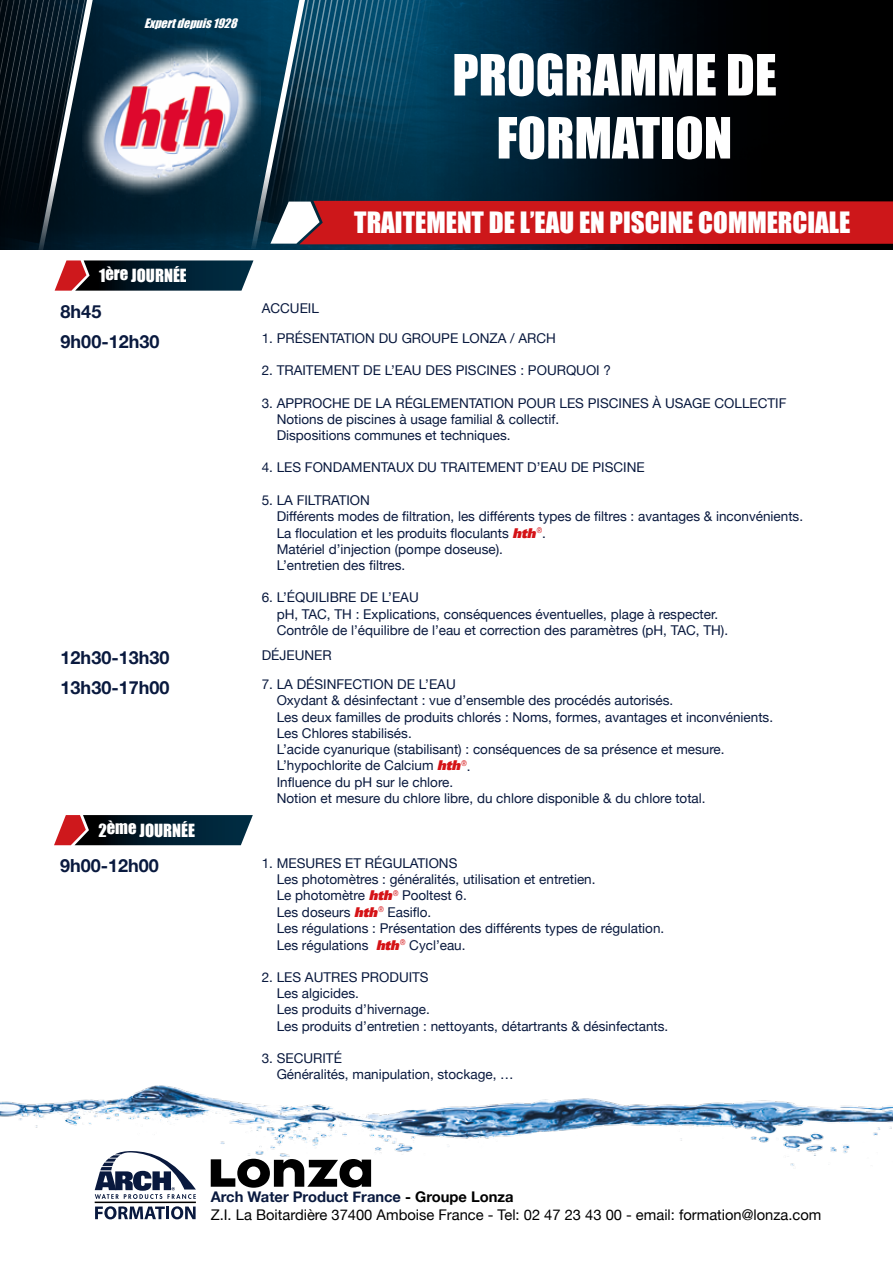
<style>
.page{position:relative;width:893px;height:1263px;background:#fff}
.page>*{position:absolute;margin:0;border:0;box-sizing:border-box;transform-origin:0 0}
.t1{font:52.5px/63px "Impact";color:#fff;text-align:center}
.t2{font:27px "Impact";color:#fff}
.t3{font:700 18px "Helvetica Neue";color:#09193e}
.t4{font:16.65px "Impact";color:#fff}
.t5{font:14.7px/17.7px "Helvetica Neue";color:#000}
.t6{font:13.5px/16.2px "Helvetica Neue";color:#09193e}
.t7{font:italic 12px "Impact";color:#fff}
.s1{font-family:"Univers";font-weight:900;font-style:italic;color:#d51317}
.s2{font-weight:700;color:#09193e}
.s3{font-weight:700}
</style>
<div class="page">
<svg style="left:95px;top:1171px;width:101px;height:28px"></svg>
<hr style="left:95px;top:1201px;width:101px;height:2px;background:#000">
<svg style="left:95px;top:1206px;width:101px;height:13px"></svg>
<img style="left:0;top:1085px;width:893px;height:86px">
<svg style="left:211px;top:1159px;width:160px;height:29px"></svg>
<svg style="left:54px;top:815px;width:199px;height:30px;background:#292c38"></svg>
<svg style="left:0;top:0;width:893px;height:291px;background:#44434f"></svg>
<p class="t7" style="left:144px;top:14px;width:99px">Expertdepuis1928</p>
<h1 class="t1" style="left:452px;top:42px;width:326px">PROGRAMME DE<br>FORMATION</h1>
<h2 class="t2" style="left:354px;top:202px;width:498px">TRAITEMENT DE L’EAU EN PISCINE COMMERCIALE</h2>
<p class="t4" style="left:99px;top:263px;width:89px">1ère JOURNÉE</p>
<h3 class="t3" style="left:61px;top:300px;width:42px">8h45</h3>
<p class="t6" style="left:262px;top:300px;width:59px">ACCUEIL</p>
<h3 class="t3" style="left:61px;top:330px;width:100px">9h00-12h30</h3>
<p class="t6" style="left:262px;top:330px;width:296px">1. PRÉSENTATION DU GROUPE LONZA / ARCH</p>
<p class="t6" style="left:262px;top:362px;width:351px">2. TRAITEMENT DE L’EAU DES PISCINES : POURQUOI ?</p>
<p class="t6" style="left:277px;top:395px;width:511px;text-indent:-15px">3. APPROCHE DE LA RÉGLEMENTATION POUR LES PISCINES À USAGE COLLECTIF<br>Notions de piscines à usage familial &amp; collectif.<br>Dispositions communes et techniques.</p>
<p class="t6" style="left:262px;top:459px;width:385px">4. LES FONDAMENTAUX DU TRAITEMENT D’EAU DE PISCINE</p>
<p class="t6" style="left:277px;top:492px;width:528px;text-indent:-15px">5. LA FILTRATION<br>Différents modes de filtration, les différents types de filtres : avantages &amp; inconvénients.<br>La floculation et les produits floculants <span class="s1">hth</span> <sup>®</sup>.<br>Matériel d’injection (pompe doseuse).<br>L’entretien des filtres.</p>
<p class="t6" style="left:277px;top:589px;width:453px;text-indent:-15px">6. L’ÉQUILIBRE DE L’EAU<br>pH, TAC, TH : Explications, conséquences éventuelles, plage à respecter.<br>Contrôle de l’équilibre de l’eau et correction des paramètres (pH, TAC, TH).</p>
<h3 class="t3" style="left:61px;top:647px;width:110px">12h30-13h30</h3>
<p class="t6" style="left:262px;top:646px;width:71px">DÉJEUNER</p>
<h3 class="t3" style="left:61px;top:676px;width:110px">13h30-17h00</h3>
<p class="t6" style="left:277px;top:676px;width:498px;text-indent:-15px">7. LA DÉSINFECTION DE L’EAU<br>Oxydant &amp; désinfectant : vue d’ensemble des procédés autorisés.<br>Les deux familles de produits chlorés : Noms, formes, avantages et inconvénients.<br>Les Chlores stabilisés.<br>L’acide cyanurique (stabilisant) : conséquences de sa présence et mesure.<br>L’hypochlorite de Calcium <span class="s1">hth</span> <sup>®</sup>.<br>Influence du pH sur le chlore.<br>Notion et mesure du chlore libre, du chlore disponible &amp; du chlore total.</p>
<p class="t4" style="left:98px;top:817px;width:98px">2ème JOURNÉE</p>
<h3 class="t3" style="left:60px;top:855px;width:100px">9h00-12h00</h3>
<p class="t6" style="left:277px;top:854px;width:389px;text-indent:-15px">1. MESURES ET RÉGULATIONS<br>Les photomètres : généralités, utilisation et entretien.<br>Le photomètre <span class="s1">hth</span> <sup>®</sup> Pooltest 6.<br>Les doseurs <span class="s1">hth</span> <sup>®</sup> Easiflo.<br>Les régulations : Présentation des différents types de régulation.<br>Les régulations <span class="s1">hth</span> <sup>®</sup> Cycl’eau.</p>
<p class="t6" style="left:277px;top:969px;width:393px;text-indent:-15px">2. LES AUTRES PRODUITS<br>Les algicides.<br>Les produits d’hivernage.<br>Les produits d’entretien : nettoyants, détartrants &amp; désinfectants.</p>
<p class="t6" style="left:277px;top:1050px;width:239px;text-indent:-15px">3. SECURITÉ<br>Généralités, manipulation, stockage, …</p>
<p class="t5" style="left:211px;top:1188px;width:612px"><span class="s2">Arch Water Product France</span> <span class="s3">- Groupe Lonza<br></span>Z.I. La Boitardière 37400 Amboise France - Tel: 02 47 23 43 00 - email: formation@lonza.com</p>
</div>
